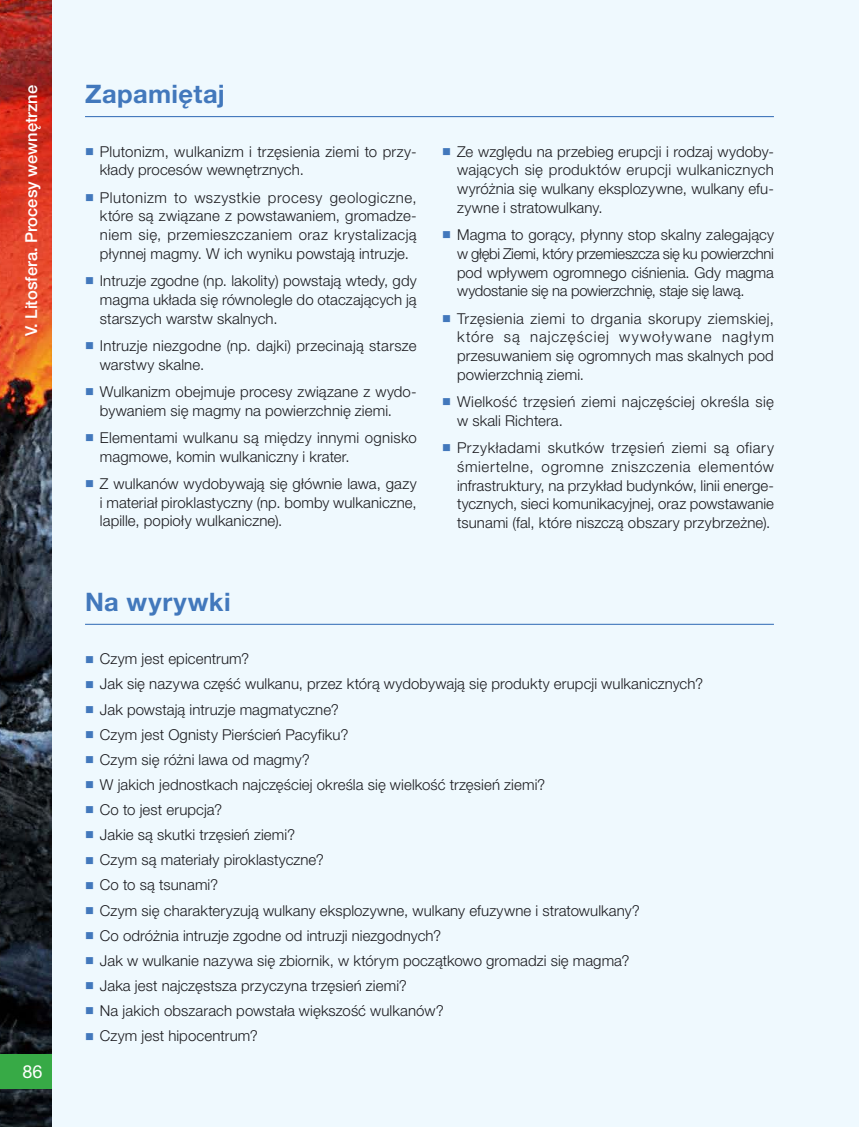
<style>
.page{position:relative;width:859px;height:1127px;background:#eff9fe}
.page>*{position:absolute;margin:0;border:0;box-sizing:border-box;transform-origin:0 0}
.t1{font:700 25.5px "Helvetica Neue LT Pro";letter-spacing:.015em;color:#4278bc}
.t2{font:18px "Helvetica Neue LT Pro";color:#fff}
.t3{font:500 16.5px "Helvetica Neue LT Pro";color:#fff}
.t4{font:300 15px/18.8px "Helvetica Neue LT Pro";letter-spacing:.005em;color:#1b1b1f;text-align:justify}
.t5{font:300 15px/18.8px "Helvetica Neue LT Pro";letter-spacing:.025em;color:#1b1b1f}
.s1{color:#4278bc}
</style>
<div class="page">
<hr style="left:85px;top:116px;width:689px;height:1px;background:#4278bc">
<hr style="left:85px;top:624px;width:689px;height:1px;background:#4278bc">
<img style="left:0;top:0;width:51px;height:1127px">
<div style="left:0;top:1054px;width:51px;height:35px;background:#37aa46"></div>
<p class="t3" style="left:22px;top:336px;width:252px;rotate:-90deg">V. Litosfera. Procesy wewnętrzne</p>
<p class="t2" style="left:23px;top:1061px;width:22px">86</p>
<h1 class="t1" style="left:85px;top:78px;width:142px">Zapamiętaj</h1>
<p class="t4" style="left:100px;top:141px;width:318px;text-indent:-15px"><span class="s1">■</span> Plutonizm, wulkanizm i trzęsienia ziemi to przy&shy;kłady procesów wewnętrznych.</p>
<p class="t4" style="left:100px;top:187px;width:318px;text-indent:-15px"><span class="s1">■</span> Plutonizm to wszystkie procesy geologiczne, które są związane z powstawaniem, gromadze&shy;niem się, przemieszczaniem oraz krystalizacją płynnej magmy. W ich wyniku powstają intruzje.</p>
<p class="t4" style="left:100px;top:271px;width:318px;text-indent:-15px"><span class="s1">■</span> Intruzje zgodne (np. lakolity) powstają wtedy, gdy magma układa się równolegle do otaczających ją starszych warstw skalnych.</p>
<p class="t4" style="left:100px;top:336px;width:318px;text-indent:-15px"><span class="s1">■</span> Intruzje niezgodne (np. dajki) przecinają starsze warstwy skalne.</p>
<p class="t4" style="left:100px;top:382px;width:318px;text-indent:-15px"><span class="s1">■</span> Wulkanizm obejmuje procesy związane z wydo&shy;bywaniem się magmy na powierzchnię ziemi.</p>
<p class="t4" style="left:100px;top:428px;width:318px;text-indent:-15px"><span class="s1">■</span> Elementami wulkanu są między innymi ognisko magmowe, komin wulkaniczny i krater.</p>
<p class="t4" style="left:100px;top:474px;width:318px;text-indent:-15px"><span class="s1">■</span> Z wulkanów wydobywają się głównie lawa, gazy i materiał piroklastyczny (np. bomby wulkaniczne, lapille, popioły wulkaniczne).</p>
<p class="t4" style="left:457px;top:141px;width:318px;text-indent:-15px"><span class="s1">■</span> Ze względu na przebieg erupcji i rodzaj wydoby&shy;wających się produktów erupcji wulkanicznych wyróżnia się wulkany eksplozywne, wulkany efu&shy;zywne i stratowulkany.</p>
<p class="t4" style="left:457px;top:225px;width:318px;text-indent:-15px"><span class="s1">■</span> Magma to gorący, płynny stop skalny zalegający w głębi Ziemi, który przemieszcza się ku powierzchni pod wpływem ogromnego ciśnienia. Gdy magma wydostanie się na powierzchnię, staje się lawą.</p>
<p class="t4" style="left:457px;top:308px;width:318px;text-indent:-15px"><span class="s1">■</span> Trzęsienia ziemi to drgania skorupy ziemskiej, które są najczęściej wywoływane nagłym przesuwaniem się ogromnych mas skalnych pod powierzchnią ziemi.</p>
<p class="t5" style="left:457px;top:392px;width:318px;text-indent:-15px"><span class="s1">■</span> Wielkość trzęsień ziemi najczęściej określa się w skali Richtera.</p>
<p class="t4" style="left:457px;top:438px;width:318px;text-indent:-15px"><span class="s1">■</span> Przykładami skutków trzęsień ziemi są ofiary śmiertelne, ogromne zniszczenia elementów infrastruktury, na przykład budynków, linii energe&shy;tycznych, sieci komunikacyjnej, oraz powstawanie tsunami (fal, które niszczą obszary przybrzeżne).</p>
<h1 class="t1" style="left:85px;top:586px;width:147px">Na wyrywki</h1>
<p class="t4" style="left:85px;top:649px;width:166px"><span class="s1">■</span> Czym jest epicentrum?</p>
<p class="t4" style="left:85px;top:674px;width:620px"><span class="s1">■</span> Jak się nazywa część wulkanu, przez którą wydobywają się produkty erupcji wulkanicznych?</p>
<p class="t4" style="left:85px;top:699px;width:255px"><span class="s1">■</span> Jak powstają intruzje magmatyczne?</p>
<p class="t4" style="left:85px;top:724px;width:265px"><span class="s1">■</span> Czym jest Ognisty Pierścień Pacyfiku?</p>
<p class="t4" style="left:85px;top:750px;width:226px"><span class="s1">■</span> Czym się różni lawa od magmy?</p>
<p class="t4" style="left:85px;top:775px;width:462px"><span class="s1">■</span> W jakich jednostkach najczęściej określa się wielkość trzęsień ziemi?</p>
<p class="t4" style="left:85px;top:800px;width:139px"><span class="s1">■</span> Co to jest erupcja?</p>
<p class="t4" style="left:85px;top:825px;width:212px"><span class="s1">■</span> Jakie są skutki trzęsień ziemi?</p>
<p class="t4" style="left:85px;top:850px;width:240px"><span class="s1">■</span> Czym są materiały piroklastyczne?</p>
<p class="t4" style="left:85px;top:875px;width:135px"><span class="s1">■</span> Co to są tsunami?</p>
<p class="t4" style="left:85px;top:900px;width:556px"><span class="s1">■</span> Czym się charakteryzują wulkany eksplozywne, wulkany efuzywne i stratowulkany?</p>
<p class="t4" style="left:85px;top:926px;width:358px"><span class="s1">■</span> Co odróżnia intruzje zgodne od intruzji niezgodnych?</p>
<p class="t4" style="left:85px;top:951px;width:546px"><span class="s1">■</span> Jak w wulkanie nazywa się zbiornik, w którym początkowo gromadzi się magma?</p>
<p class="t4" style="left:85px;top:976px;width:323px"><span class="s1">■</span> Jaka jest najczęstsza przyczyna trzęsień ziemi?</p>
<p class="t4" style="left:85px;top:1001px;width:360px"><span class="s1">■</span> Na jakich obszarach powstała większość wulkanów?</p>
<p class="t4" style="left:85px;top:1026px;width:174px"><span class="s1">■</span> Czym jest hipocentrum?</p>
</div>
